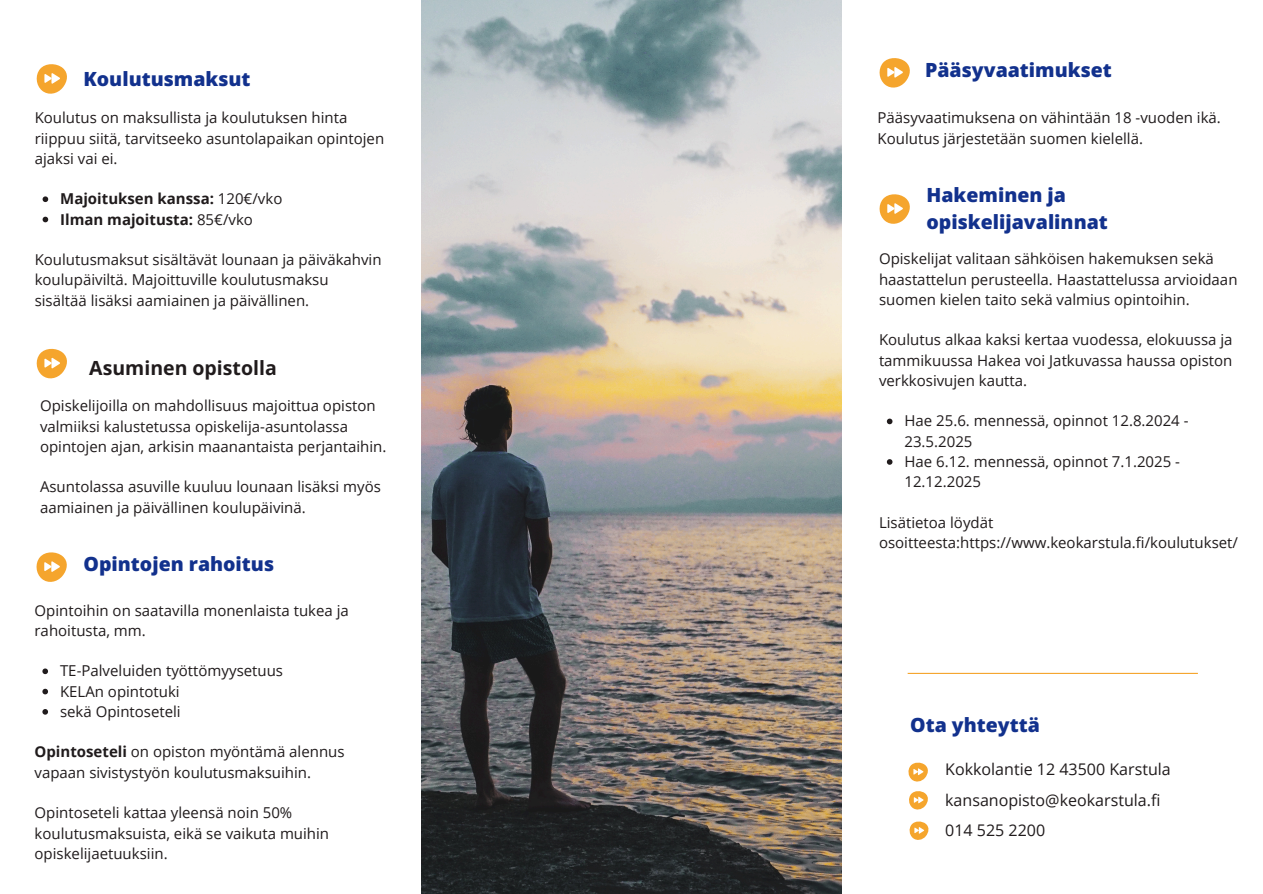
<style>
.page{position:relative;width:1263px;height:894px;background:#fff}
.page>*{position:absolute;margin:0;border:0;box-sizing:border-box;transform-origin:0 0}
.t1{font:800 19.5px/27px "Open Sans";color:#12318d}
.t2{font:700 19.5px "Open Sans";color:#201b1c}
.t3{font:16.05px "Open Sans";color:#201b1c}
.t4{font:15px/20.2px "Open Sans";color:#201b1c}
.t5{font:700 15px "Open Sans";color:#201b1c}
.s1{font-weight:400}
.s2{font-weight:700}
</style>
<div class="page">
<svg style="left:36px;top:64px;width:31px;height:30px"></svg>
<svg style="left:36px;top:552px;width:31px;height:30px"></svg>
<svg style="left:43px;top:196px;width:5px;height:6px"></svg>
<svg style="left:43px;top:217px;width:5px;height:5px"></svg>
<svg style="left:42px;top:668px;width:6px;height:6px"></svg>
<svg style="left:42px;top:688px;width:6px;height:6px"></svg>
<svg style="left:42px;top:709px;width:6px;height:5px"></svg>
<svg style="left:879px;top:194px;width:31px;height:30px"></svg>
<svg style="left:887px;top:418px;width:5px;height:6px"></svg>
<svg style="left:887px;top:459px;width:5px;height:5px"></svg>
<svg style="left:879px;top:58px;width:31px;height:30px"></svg>
<hr style="left:908px;top:672px;width:290px;height:1px;background:#f5a52d">
<svg style="left:908px;top:762px;width:20px;height:20px"></svg>
<svg style="left:909px;top:791px;width:19px;height:19px"></svg>
<svg style="left:909px;top:821px;width:20px;height:19px"></svg>
<img style="left:421px;top:0;width:421px;height:893px">
<svg style="left:36px;top:348px;width:31px;height:31px"></svg>
<p class="t1" style="left:84px;top:65px;width:168px">Koulutusmaksut</p>
<p class="t4" style="left:35px;top:107px;width:351px">Koulutus on maksullista ja koulutuksen hinta riippuu siitä, tarvitseeko asuntolapaikan opintojen ajaksi vai ei.</p>
<p class="t5" style="left:60px;top:188px;width:224px">Majoituksen kanssa: <span class="s1">120€/vko</span></p>
<p class="t5" style="left:60px;top:208px;width:194px">Ilman majoitusta: <span class="s1">85€/vko</span></p>
<p class="t4" style="left:35px;top:249px;width:348px">Koulutusmaksut sisältävät lounaan ja päiväkahvin koulupäiviltä. Majoittuville koulutusmaksu sisältää lisäksi aamiainen ja päivällinen.</p>
<p class="t2" style="left:89px;top:354px;width:189px">Asuminen opistolla</p>
<p class="t4" style="left:40px;top:395px;width:348px">Opiskelijoilla on mahdollisuus majoittua opiston valmiiksi kalustetussa opiskelija-asuntolassa opintojen ajan, arkisin maanantaista perjantaihin.</p>
<p class="t4" style="left:40px;top:476px;width:342px">Asuntolassa asuville kuuluu lounaan lisäksi myös aamiainen ja päivällinen koulupäivinä.</p>
<h1 class="t1" style="left:84px;top:549px;width:192px">Opintojen rahoitus</h1>
<p class="t4" style="left:35px;top:599px;width:316px">Opintoihin on saatavilla monenlaista tukea ja rahoitusta, mm.</p>
<h1 class="t4" style="left:60px;top:660px;width:225px">TE-Palveluiden työttömyysetuus</h1>
<p class="t4" style="left:60px;top:680px;width:121px">KELAn opintotuki</p>
<p class="t4" style="left:60px;top:700px;width:122px">sekä Opintoseteli</p>
<p class="t4" style="left:35px;top:741px;width:312px"><span class="s2">Opintoseteli</span> on opiston myöntämä alennus vapaan sivistystyön koulutusmaksuihin.</p>
<h1 class="t4" style="left:35px;top:802px;width:296px">Opintoseteli kattaa yleensä noin 50% koulutusmaksuista, eikä se vaikuta muihin opiskelijaetuuksiin.</h1>
<p class="t1" style="left:925px;top:56px;width:188px">Pääsyvaatimukset</p>
<p class="t4" style="left:878px;top:107px;width:345px">Pääsyvaatimuksena on vähintään 18 -vuoden ikä.</p>
<h1 class="t4" style="left:878px;top:127px;width:267px">Koulutus järjestetään suomen kielellä.</h1>
<p class="t1" style="left:926px;top:181px;width:183px">Hakeminen ja opiskelijavalinnat</p>
<p class="t4" style="left:879px;top:248px;width:360px">Opiskelijat valitaan sähköisen hakemuksen sekä haastattelun perusteella. Haastattelussa arvioidaan suomen kielen taito sekä valmius opintoihin.</p>
<p class="t4" style="left:879px;top:329px;width:355px;text-align:justify">Koulutus alkaa kaksi kertaa vuodessa, elokuussa ja tammikuussa Hakea voi Jatkuvassa haussa opiston verkkosivujen kautta.</p>
<p class="t4" style="left:904px;top:410px;width:286px">Hae 25.6. mennessä, opinnot 12.8.2024 -<br>23.5.2025</p>
<p class="t4" style="left:904px;top:451px;width:277px">Hae 6.12. mennessä, opinnot 7.1.2025 -<br>12.12.2025</p>
<p class="t4" style="left:879px;top:511px;width:361px">Lisätietoa löydät osoitteesta:https://www.keokarstula.fi/koulutukset/</p>
<p class="t1" style="left:910px;top:710px;width:131px">Ota yhteyttä</p>
<p class="t3" style="left:945px;top:758px;width:227px">Kokkolantie 12 43500 Karstula</p>
<h1 class="t3" style="left:945px;top:788px;width:217px">kansanopisto@keokarstula.fi</h1>
<p class="t3" style="left:945px;top:818px;width:101px">014 525 2200</p>
</div>
